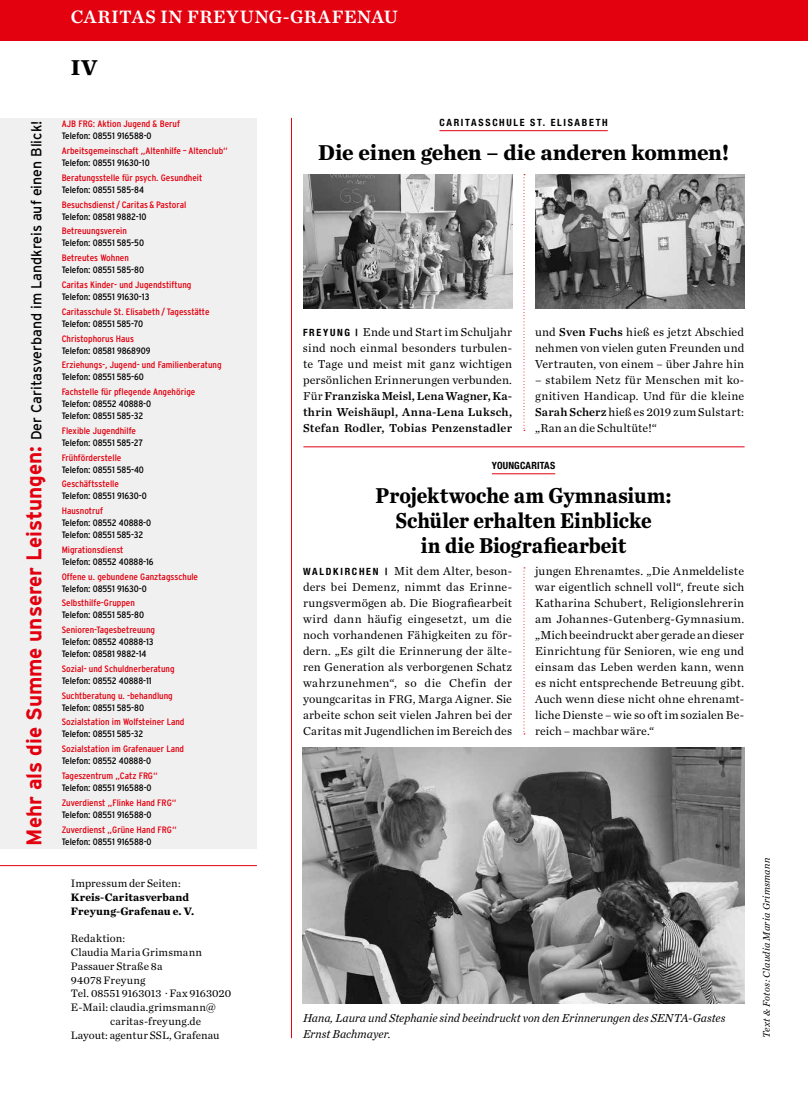
<style>
.page{position:relative;width:808px;height:1110px;background:#fff}
.page>*{position:absolute;margin:0;border:0;box-sizing:border-box;transform-origin:0 0}
.t1{font:700 22.5px/25px "Chronicle Text G1";letter-spacing:-.01em;color:#000;text-align:center;scale:.92 1}
.t2{font:700 22.5px "Chronicle Text G1";letter-spacing:-.01em;color:#000}
.t3{font:700 21.38px "Interstate";color:#e3000f}
.t4{font:18.75px "Chronicle Text G1 Semi";letter-spacing:.02em;color:#fff}
.t5{font:14.62px "Interstate";color:#000}
.t6{font:12px/16px "Chronicle Text G1";letter-spacing:.01em;color:#000;text-align:justify}
.t7{font:12px/16px "Chronicle Text G1 Semi";letter-spacing:.02em;color:#000;text-align:justify}
.t8{font:italic 12px/16px "Chronicle Text G1";color:#000}
.t9{font:11.25px "Chronicle Text G1";letter-spacing:.01em;color:#000}
.t10{font:700 11.25px/13.8px "Chronicle Text G1";letter-spacing:.01em;color:#000}
.t11{font:italic 10px "Chronicle Text G1";letter-spacing:.03em;color:#000}
.t12{font:700 condensed 10px "Helvetica Neue";letter-spacing:.165em;color:#000}
.t13{font:700 condensed 10px "Helvetica Neue";letter-spacing:.015em;color:#000}
.t14{font:condensed 9.25px "Interstate";color:#e3000f;scale:1.09 1}
.t15{font:condensed 9.25px/12px "Interstate";letter-spacing:-.005em;color:#000;scale:1.09 1}
.s1{font-weight:700;font-size:21.38px;color:#e3000f}
.s2{font-family:"Chronicle Text G1 Semi"}
.s3{font-family:"Helvetica Neue";font-weight:700;font-stretch:condensed;font-size:10px}
.s4{font-family:"Chronicle Text G1"}
</style>
<div class="page">
<div style="left:0;top:0;width:808px;height:41px;background:#e3000f"></div>
<hr style="left:439px;top:130px;width:169px;height:1px;background:#e3000f">
<hr style="left:492px;top:473px;width:63px;height:1px;background:#e3000f">
<hr style="left:0;top:865px;width:257px;height:1px;background:#e3000f">
<hr style="left:303px;top:446px;width:442px;height:1px;background:#e3000f">
<div style="left:0;top:118px;width:257px;height:730px;background:#f0f0f0"></div>
<svg style="left:523px;top:174px;width:2px;height:257px"></svg>
<svg style="left:523px;top:567px;width:2px;height:167px"></svg>
<img style="left:303px;top:747px;width:441px;height:256px">
<hr style="left:291px;top:118px;width:1px;height:919px;background:#e3000f">
<img style="left:303px;top:174px;width:209px;height:135px">
<img style="left:535px;top:174px;width:209px;height:135px">
<h3 class="t4" style="left:71px;top:2px;width:329px">CARITAS IN FREYUNG-GRAFENAU</h3>
<h1 class="t2" style="left:71px;top:50px;width:28px">IV</h1>
<p class="t5" style="left:28px;top:707px;width:588px;rotate:-90deg"><span class="s1">umme unserer Leistungen:</span> Der Caritasverband im Landkreis auf einen Blick!</p>
<h2 class="t3" style="left:22px;top:845px;width:140px;rotate:-90deg">Mehr als die S</h2>
<p class="t14" style="left:62px;top:119px;width:110px">AJB FRG: Aktion Jugend &amp; Beruf</p>
<p class="t15" style="left:62px;top:130px;width:84px">Telefon: 08551 916588-0</p>
<p class="t14" style="left:62px;top:146px;width:154px">Arbeitsgemeinschaft „Altenhilfe – Altenclub“</p>
<p class="t15" style="left:62px;top:157px;width:82px">Telefon: 08551 91630-10</p>
<p class="t14" style="left:62px;top:172px;width:131px">Beratungsstelle für psych. Gesundheit</p>
<p class="t15" style="left:62px;top:183px;width:77px">Telefon: 08551 585-84</p>
<p class="t14" style="left:62px;top:199px;width:116px">Besuchsdienst /Caritas &amp; Pastoral</p>
<p class="t15" style="left:62px;top:210px;width:79px">Telefon: 08581 9882-10</p>
<p class="t14" style="left:62px;top:226px;width:61px">Betreuungsverein</p>
<p class="t15" style="left:62px;top:237px;width:77px">Telefon: 08551 585-50</p>
<p class="t14" style="left:62px;top:253px;width:63px">Betreutes Wohnen</p>
<p class="t15" style="left:62px;top:264px;width:77px">Telefon: 08551 585-80</p>
<p class="t14" style="left:62px;top:279px;width:120px">Caritas Kinder- und Jugendstiftung</p>
<p class="t15" style="left:62px;top:290px;width:82px">Telefon: 08551 91630-13</p>
<p class="t14" style="left:62px;top:306px;width:137px">Caritasschule St. Elisabeth / Tagesstätte</p>
<p class="t15" style="left:62px;top:317px;width:76px">Telefon: 08551 585-70</p>
<p class="t14" style="left:62px;top:333px;width:68px">Christophorus Haus</p>
<p class="t15" style="left:62px;top:344px;width:83px">Telefon: 08581 9868909</p>
<p class="t14" style="left:62px;top:360px;width:148px">Erziehungs-, Jugend- und Familienberatung</p>
<p class="t15" style="left:62px;top:371px;width:77px">Telefon: 08551 585-60</p>
<p class="t14" style="left:62px;top:386px;width:124px">Fachstelle für pflegende Angehörige</p>
<p class="t15" style="left:62px;top:397px;width:84px">Telefon: 08552 40888-0<br>Telefon: 08551 585-32</p>
<p class="t14" style="left:62px;top:425px;width:70px">Flexible Jugendhilfe</p>
<p class="t15" style="left:62px;top:436px;width:76px">Telefon: 08551 585-27</p>
<p class="t14" style="left:62px;top:452px;width:56px">Frühförderstelle</p>
<p class="t15" style="left:62px;top:463px;width:77px">Telefon: 08551 585-40</p>
<p class="t14" style="left:62px;top:479px;width:54px">Geschäftsstelle</p>
<p class="t15" style="left:62px;top:490px;width:80px">Telefon: 08551 91630-0</p>
<p class="t14" style="left:62px;top:505px;width:39px">Hausnotruf</p>
<p class="t15" style="left:62px;top:516px;width:84px">Telefon: 08552 40888-0<br>Telefon: 08551 585-32</p>
<p class="t14" style="left:62px;top:544px;width:58px">Migrationsdienst</p>
<p class="t15" style="left:62px;top:555px;width:86px">Telefon: 08552 40888-16</p>
<p class="t14" style="left:62px;top:571px;width:127px">Offene u. gebundene Ganztagsschule</p>
<p class="t15" style="left:62px;top:582px;width:80px">Telefon: 08551 91630-0</p>
<p class="t14" style="left:62px;top:597px;width:69px">Selbsthilfe-Gruppen</p>
<p class="t15" style="left:62px;top:609px;width:77px">Telefon: 08551 585-80</p>
<p class="t14" style="left:62px;top:624px;width:87px">Senioren-Tagesbetreuung</p>
<p class="t15" style="left:62px;top:635px;width:86px">Telefon: 08552 40888-13<br>Telefon: 08581 9882-14</p>
<p class="t14" style="left:62px;top:663px;width:105px">Sozial- und Schuldnerberatung</p>
<p class="t15" style="left:62px;top:674px;width:84px">Telefon: 08552 40888-11</p>
<p class="t14" style="left:62px;top:690px;width:103px">Suchtberatung u. -behandlung</p>
<p class="t15" style="left:62px;top:701px;width:77px">Telefon: 08551 585-80</p>
<p class="t14" style="left:62px;top:716px;width:114px">Sozialstation im Wolfsteiner Land</p>
<p class="t15" style="left:62px;top:728px;width:76px">Telefon: 08551 585-32</p>
<p class="t14" style="left:62px;top:743px;width:114px">Sozialstation im Grafenauer Land</p>
<p class="t15" style="left:62px;top:754px;width:84px">Telefon: 08552 40888-0</p>
<p class="t14" style="left:62px;top:770px;width:90px">Tageszentrum „Catz FRG“</p>
<p class="t15" style="left:62px;top:781px;width:84px">Telefon: 08551 916588-0</p>
<p class="t14" style="left:62px;top:797px;width:107px">Zuverdienst „Flinke Hand FRG“</p>
<p class="t15" style="left:62px;top:808px;width:84px">Telefon: 08551 916588-0</p>
<p class="t14" style="left:62px;top:823px;width:107px">Zuverdienst „Grüne Hand FRG“</p>
<p class="t15" style="left:62px;top:835px;width:84px">Telefon: 08551 916588-0</p>
<p class="t9" style="left:71px;top:874px;width:111px">Impressum der Seiten:</p>
<p class="t10" style="left:71px;top:889px;width:125px">Kreis-Caritasverband<br>Freyung-Grafenau e. V.</p>
<p class="t9" style="left:71px;top:929px;width:56px">Redaktion:</p>
<p class="t9" style="left:71px;top:943px;width:133px">Claudia Maria Grimsmann</p>
<p class="t9" style="left:71px;top:957px;width:93px">Passauer Straße 8a</p>
<p class="t9" style="left:71px;top:971px;width:76px">94078 Freyung</p>
<p class="t9" style="left:71px;top:984px;width:162px">Tel. 08551 9163013 · Fax 9163020</p>
<p class="t9" style="left:71px;top:998px;width:147px">E-Mail: claudia.grimsmann@</p>
<p class="t9" style="left:110px;top:1012px;width:93px">caritas-freyung.de</p>
<p class="t9" style="left:71px;top:1026px;width:150px">Layout: agentur SSL, Grafenau</p>
<p class="t12" style="left:439px;top:116px;width:170px">CARITASSCHULE ST. ELISABETH</p>
<h1 class="t2" style="left:318px;top:134px;width:412px">Die einen gehen – die anderen kommen!</h1>
<p class="t6" style="left:535px;top:323px;width:211px">und <span class="s2">Sven Fuchs</span> hieß es jetzt Abschied nehmen von vielen guten Freunden und Vertrauten, von einem – über Jahre hin</p>
<p class="t6" style="left:535px;top:371px;width:211px">– stabilem Netz für Menschen mit ko&shy;gnitiven Handicap. Und für die kleine <span class="s2">Sarah Scherz</span> hieß es 2019 zum Sulstart: „Ran an die Schultüte!“</p>
<p class="t13" style="left:492px;top:459px;width:65px">YOUNGCARITAS</p>
<h1 class="t1" style="left:375px;top:481px;width:323px">Projektwoche am Gymnasium:<br>Schüler erhalten Einblicke<br>in die Biografiearbeit</h1>
<p class="t6" style="left:303px;top:562px;width:211px"><span class="s3">WA LDK IRCHEN |</span> Mit dem Alter, beson&shy;ders bei Demenz, nimmt das Erinne&shy;rungsvermögen ab. Die Biografiearbeit wird dann häufig eingesetzt, um die noch vorhandenen Fähigkeiten zu för&shy;dern. „Es gilt die Erinnerung der älte&shy;ren Generation als verborgenen Schatz wahrzunehmen“, so die Chefin der youngcaritas in FRG, Marga Aigner. Sie arbeite schon seit vielen Jahren bei der Caritas mit Jugendlichen im Bereich des</p>
<p class="t6" style="left:535px;top:562px;width:211px">jungen Ehrenamtes. „Die Anmeldeliste war eigentlich schnell voll“, freute sich Katharina Schubert, Religionslehrerin am Johannes-Gutenberg-Gymnasium. „Mich beeindruckt aber gerade an dieser Einrichtung für Senioren, wie eng und einsam das Leben werden kann, wenn es nicht entsprechende Betreuung gibt.<br>Auch wenn diese nicht ohne ehrenamt&shy;liche Dienste – wie so oft im sozialen Be&shy;reich – machbar wäre.“</p>
<p class="t6" style="left:303px;top:323px;width:211px"><span class="s3">FRE YUNG |</span> Ende und Start im Schuljahr sind noch einmal besonders turbulen&shy;te Tage und meist mit ganz wichtigen persönlichen Erinnerungen verbunden.</p>
<p class="t7" style="left:303px;top:387px;width:211px"><span class="s4">Für</span> Franziska Meisl, Lena Wagner, Ka&shy;thrin Weishäupl, Anna-Lena Luksch, Stefan Rodler, Tobias Penzenstadler</p>
<p class="t8" style="left:303px;top:1008px;width:424px">Hana, Laura und Stephanie sind beeindruckt von den Erinnerungen des SENTA-Gastes<br>Ernst Bachmayer.</p>
<p class="t11" style="left:759px;top:1037px;width:182px;rotate:-90deg">Text &amp; Fotos: Claudia Maria Grimsmann</p>
</div>
